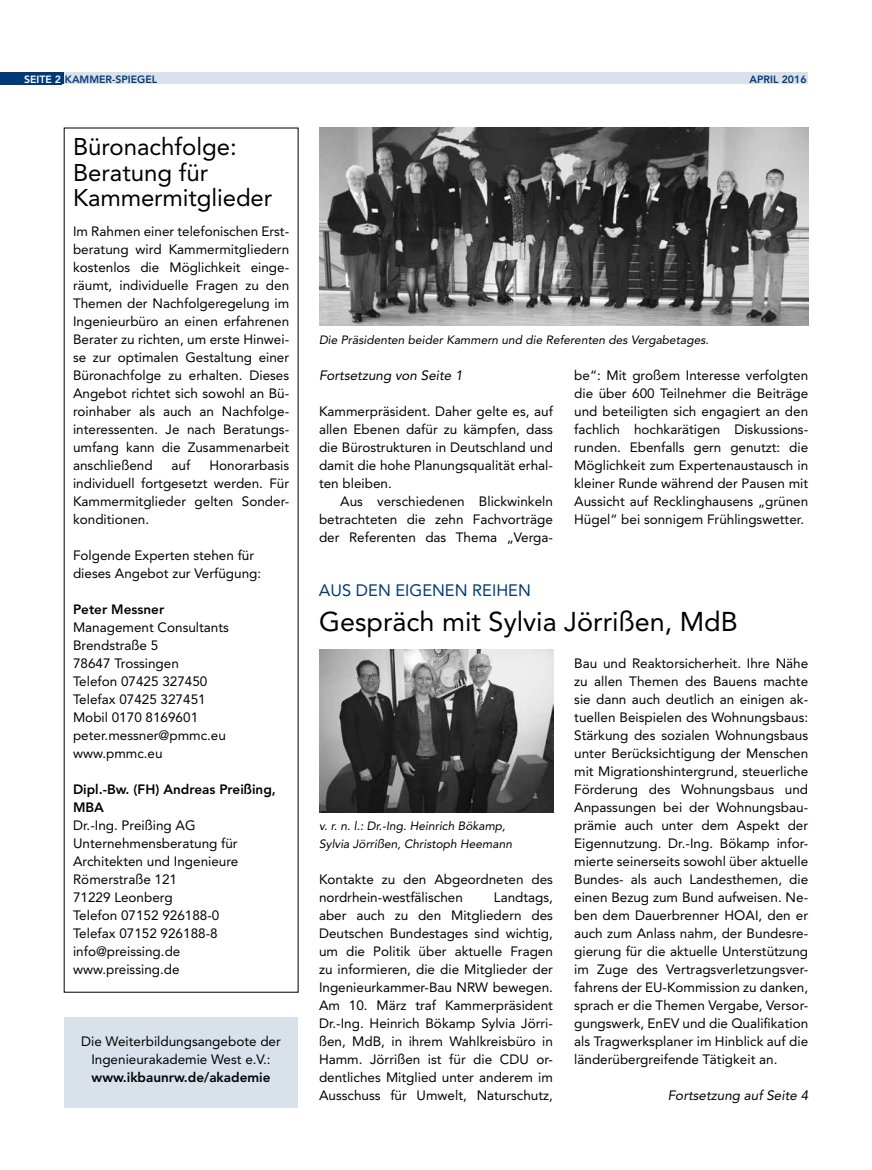
<style>
.page{position:relative;width:872px;height:1170px;background:#fff}
.page>*{position:absolute;margin:0;border:0;box-sizing:border-box;transform-origin:0 0}
.t1{font:27px "Avenir LT Std";color:#000}
.t2{font:24px/25.5px "Avenir LT Std";color:#000}
.t3{font:16.5px "Avenir LT Std";color:#003a78}
.t4{font:13.5px/18px "Avenir LT Std";color:#000;text-align:justify}
.t5{font:800 13.5px/18px "Avenir LT Std";color:#000}
.t6{font:italic 13.5px "Avenir LT Std";color:#000}
.t7{font:italic 12px/18px "Avenir LT Std";color:#000}
.t8{font:800 10.5px "Avenir LT Std";color:#003a78}
.s1{color:#fff}
</style>
<div class="page">
<div style="left:62px;top:73px;width:745px;height:11px;background:#d9e1eb"></div>
<div style="left:0;top:73px;width:63px;height:11px;background:#003a78"></div>
<div style="left:0;top:75px;width:61px;height:10px;background:#003a78"></div>
<img style="left:319px;top:127px;width:489px;height:198px">
<img style="left:319px;top:650px;width:234px;height:162px">
<div style="left:64px;top:1016px;width:234px;height:90px;background:#d9e1eb"></div>
<p class="t8" style="left:24px;top:73px;width:134px"><span class="s1">SEITE 2</span> KAMMER-SPIEGEL</p>
<p class="t8" style="left:749px;top:73px;width:58px">APRIL 2016</p>
<h2 class="t2" style="left:73px;top:134px;width:201px">Büronachfolge:<br>Beratung für<br>Kammermitglieder</h2>
<p class="t4" style="left:73px;top:222px;width:218px">Im Rahmen einer telefonischen Erst&shy;beratung wird Kammermitgliedern kostenlos die Möglichkeit einge&shy;räumt, individuelle Fragen zu den Themen der Nachfolgeregelung im Ingenieurbüro an einen erfahrenen Berater zu richten, um erste Hinwei&shy;se zur optimalen Gestaltung einer Büronachfolge zu erhalten. Dieses Angebot richtet sich sowohl an Bü&shy;roinhaber als auch an Nachfolge&shy;interessenten. Je nach Beratungs&shy;umfang kann die Zusammenarbeit anschließend</p>
<p class="t4" style="left:172px;top:456px;width:20px">auf</p>
<p class="t4" style="left:73px;top:456px;width:218px;text-indent:136px">Honorarbasis individuell fortgesetzt werden. Für Kammermitglieder gelten Sonder&shy;konditionen.</p>
<p class="t4" style="left:73px;top:546px;width:190px">Folgende Experten stehen für dieses Angebot zur Verfügung:</p>
<p class="t5" style="left:73px;top:600px;width:93px">Peter Messner</p>
<p class="t4" style="left:73px;top:618px;width:157px;text-align:left">Management Consultants<br>Brendstraße 5<br>78647 Trossingen<br>Telefon 07425 327450<br>Telefax 07425 327451<br>Mobil 0170 8169601 peter.messner@pmmc.eu www.pmmc.eu</p>
<p class="t5" style="left:73px;top:780px;width:204px">Dipl.-Bw. (FH) Andreas Preißing,<br>MBA</p>
<p class="t4" style="left:73px;top:816px;width:167px;text-align:left">Dr.-Ing. Preißing AG<br>Unternehmensberatung für<br>Architekten und Ingenieure<br>Römerstraße 121<br>71229 Leonberg<br>Telefon 07152 926188-0<br>Telefax 07152 926188-8 info@preissing.de www.preissing.de</p>
<p class="t4" style="left:81px;top:1032px;width:201px;text-align:center">Die Weiterbildungsangebote der<br>Ingenieurakademie West e.V.:</p>
<p class="t5" style="left:92px;top:1068px;width:180px">www.ikbaunrw.de/akademie</p>
<p class="t7" style="left:319px;top:331px;width:391px">Die Präsidenten beider Kammern und die Referenten des Vergabetages.</p>
<p class="t4" style="left:574px;top:366px;width:235px">be“: Mit großem Interesse verfolgten die über 600 Teilnehmer die Beiträge und beteiligten sich engagiert an den fachlich hochkarätigen Diskussions&shy;runden. Ebenfalls gern genutzt: die Möglichkeit zum Expertenaustausch in kleiner Runde während der Pausen mit Aussicht auf Recklinghausens „grünen Hügel“ bei sonnigem Frühlingswetter.</p>
<p class="t6" style="left:319px;top:367px;width:145px">Fortsetzung von Seite 1</p>
<p class="t4" style="left:319px;top:402px;width:235px">Kammerpräsident. Daher gelte es, auf allen Ebenen dafür zu kämpfen, dass die Bürostrukturen in Deutschland und damit die hohe Planungsqualität erhal&shy;ten bleiben.</p>
<p class="t4" style="left:319px;top:492px;width:235px;text-indent:21px">Aus verschiedenen Blickwinkeln betrachteten die zehn Fachvorträge der Referenten das Thema „Verga-</p>
<p class="t3" style="left:319px;top:580px;width:213px">AUS DEN EIGENEN REIHEN</p>
<h1 class="t1" style="left:319px;top:606px;width:420px">Gespräch mit Sylvia Jörrißen, MdB</h1>
<p class="t7" style="left:319px;top:817px;width:194px">v. r. n. l.: Dr.-Ing. Heinrich Bökamp,<br>Sylvia Jörrißen, Christoph Heemann</p>
<p class="t4" style="left:319px;top:870px;width:235px">Kontakte zu den Abgeordneten des nordrhein-westfälischen</p>
<p class="t4" style="left:319px;top:888px;width:235px;text-indent:175px">Landtags, aber auch zu den Mitgliedern des Deutschen Bundestages sind wichtig, um die Politik über aktuelle Fragen zu informieren, die die Mitglieder der Ingenieurkammer-Bau NRW bewegen.<br>Am 10. März traf Kammerpräsident Dr.-Ing. Heinrich Bökamp Sylvia Jörri&shy;ßen, MdB, in ihrem Wahlkreisbüro in Hamm. Jörrißen ist für die CDU or&shy;dentliches Mitglied unter anderem im Ausschuss für Umwelt, Naturschutz,</p>
<p class="t4" style="left:574px;top:654px;width:235px">Bau und Reaktorsicherheit. Ihre Nähe zu allen Themen des Bauens machte sie dann auch deutlich an einigen ak&shy;tuellen Beispielen des Wohnungsbaus:<br>Stärkung des sozialen Wohnungsbaus unter Berücksichtigung der Menschen mit Migrationshintergrund, steuerliche Förderung des Wohnungsbaus und Anpassungen bei der Wohnungsbau&shy;prämie auch unter dem Aspekt der Eigennutzung. Dr.-Ing. Bökamp infor&shy;mierte seinerseits sowohl über aktuelle Bundes- als auch Landesthemen, die einen Bezug zum Bund aufweisen. Ne&shy;ben dem Dauerbrenner HOAI, den er auch zum Anlass nahm, der Bundesre&shy;gierung für die aktuelle Unterstützung im Zuge des Vertragsverletzungsver&shy;fahrens der EU-Kommission zu danken, sprach er die Themen Vergabe, Versor&shy;gungswerk, EnEV und die Qualifikation als Tragwerksplaner im Hinblick auf die länderübergreifende Tätigkeit an.</p>
<p class="t6" style="left:668px;top:1087px;width:142px">Fortsetzung auf Seite 4</p>
</div>
